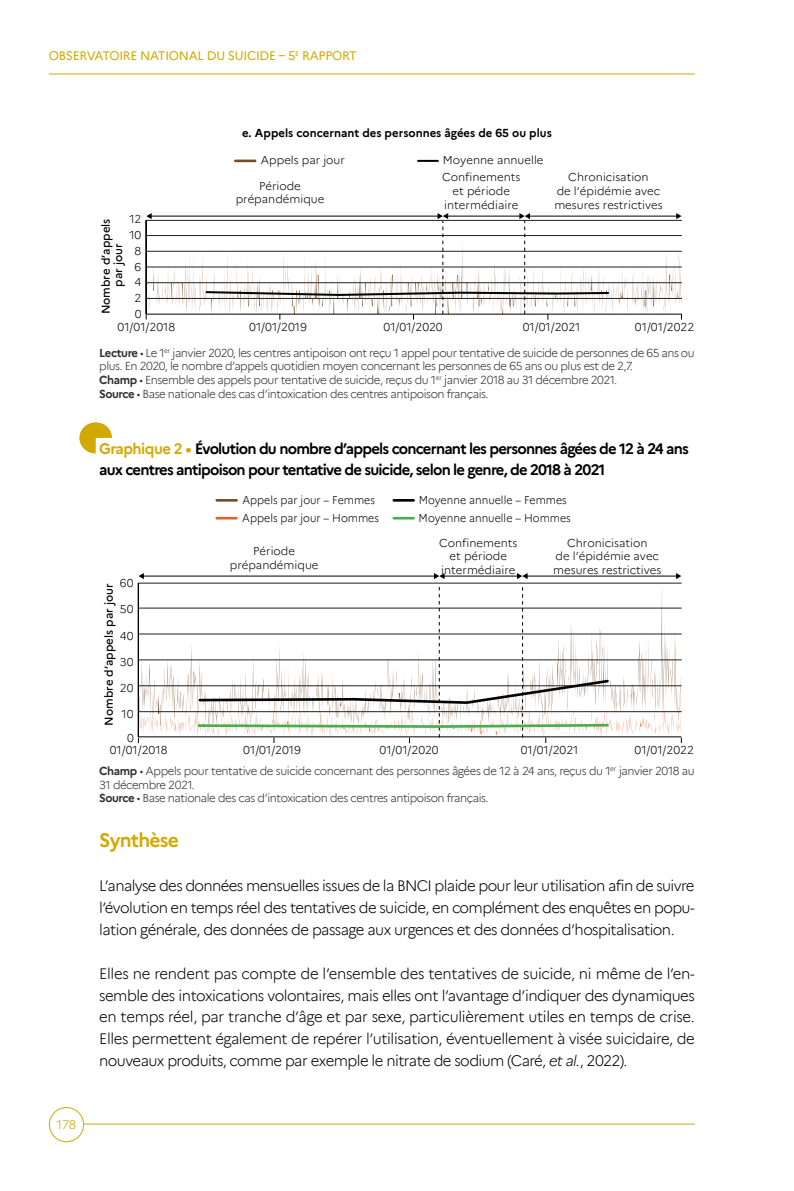
<style>
.page{position:relative;width:794px;height:1191px;background:#fff}
.page>*{position:absolute;margin:0;border:0;box-sizing:border-box;transform-origin:0 0}
.txt_normal{font:700 19.25px "Marianne";letter-spacing:-.04em;color:#d1a900}
.t1{font:300 17.5px "Marianne";color:#d1a900}
.txt_normal-2{font:300 14.88px/21.9px "Marianne";letter-spacing:-.04em;color:#000;text-align:justify}
.txt_normal-3{font:700 14.88px/21px "Marianne";letter-spacing:-.055em;color:#000}
.t2{font:12.25px "Marianne";letter-spacing:-.025em;color:#d1a900}
.t3{font:300 12.25px "Marianne";color:#d1a900}
.tab_source_note{font:300 11.38px/13.7px "Marianne";letter-spacing:-.04em;color:#2e2f2d}
.t4{font:300 11.38px/13.7px "Marianne";color:#010203;text-align:center}
.t5{font:300 11.38px "Marianne";color:#000;scale:.93 1}
.t6{font:700 11.38px "Marianne";color:#000}
.t7{font:500 11.38px "Marianne";color:#010203}
.t8{font:300 11.38px "Marianne";color:#000}
.s1{font-weight:700}
.s2{color:#d1a900}
.s3{font-style:italic}
</style>
<div class="page">
<hr style="left:71px;top:1123px;width:623px;height:1px;background:#d1a900">
<hr style="left:49px;top:74px;width:645px;height:1px;background:#d1a900">
<div style="left:49px;top:1107px;width:35px;height:34px;background:#fff;border-radius:50%"></div>
<div style="left:49px;top:1107px;width:35px;height:35px;border:1px solid #d1a900;border-radius:50%"></div>
<hr style="left:146px;top:220px;width:1px;height:94px;background:#000">
<hr style="left:418px;top:160px;width:20px;height:2px;background:#010202">
<hr style="left:235px;top:160px;width:20px;height:2px;background:#764d29">
<hr style="left:151px;top:216px;width:287px;height:1px;background:#000">
<svg style="left:146px;top:213px;width:6px;height:6px"></svg>
<hr style="left:529px;top:216px;width:148px;height:1px;background:#000">
<svg style="left:676px;top:213px;width:5px;height:6px"></svg>
<hr style="left:146px;top:220px;width:536px;height:1px;background:#221f20">
<svg style="left:146px;top:235px;width:536px;height:79px"></svg>
<svg style="left:204px;top:213px;width:406px;height:106px"></svg>
<hr style="left:147px;top:314px;width:535px;height:1px;background:#000">
<svg style="left:394px;top:499px;width:19px;height:2px"></svg>
<hr style="left:217px;top:499px;width:20px;height:2px;background:#764d29">
<svg style="left:394px;top:517px;width:19px;height:2px"></svg>
<svg style="left:217px;top:517px;width:19px;height:2px"></svg>
<svg style="left:138px;top:573px;width:544px;height:170px"></svg>
<svg style="left:79px;top:422px;width:33px;height:31px"></svg>
<p class="t2" style="left:49px;top:46px;width:309px">OBSERVATOIRE NATIONAL DU SUICIDE – 5<sup>E</sup> RAPPORT</p>
<p class="t6" style="left:242px;top:124px;width:311px">e. Appels concernant des personnes âgées de 65 ou plus</p>
<p class="t4" style="left:129px;top:211px;width:14px;line-height:15.9px;text-align:left">12<br>10</p>
<p class="t7" style="left:99px;top:314px;width:97px;rotate:-90deg">Nombre d’appels</p>
<p class="t7" style="left:111px;top:287px;width:45px;rotate:-90deg">par jour</p>
<p class="t4" style="left:135px;top:244px;width:8px">8</p>
<p class="t4" style="left:135px;top:260px;width:8px">6</p>
<p class="t4" style="left:135px;top:274px;width:8px;line-height:15.9px;text-align:left">4<br>2</p>
<p class="t4" style="left:135px;top:307px;width:8px">0</p>
<p class="t8" style="left:261px;top:152px;width:86px">Appels par jour</p>
<p class="t4" style="left:236px;top:179px;width:90px">Période prépandémique</p>
<p class="t4" style="left:442px;top:170px;width:80px">Confinements et période intermédiaire</p>
<p class="t8" style="left:443px;top:152px;width:102px">Moyenne annuelle</p>
<p class="t4" style="left:554px;top:170px;width:110px">Chronicisation<br>de l’épidémie avec mesures restrictives</p>
<p class="t4" style="left:118px;top:320px;width:59px">01/01/2018</p>
<p class="t4" style="left:249px;top:320px;width:59px">01/01/2019</p>
<p class="t4" style="left:383px;top:320px;width:61px">01/01/2020</p>
<p class="t4" style="left:523px;top:320px;width:59px">01/01/2021</p>
<p class="t4" style="left:635px;top:320px;width:61px">01/01/2022</p>
<p class="tab_source_note" style="left:99px;top:345px;width:597px"><span class="s1">Lecture</span> • Le 1<sup>er</sup> janvier 2020, les centres antipoison ont reçu 1 appel pour tentative de suicide de personnes de 65 ans ou plus. En 2020, le nombre d’appels quotidien moyen concernant les personnes de 65 ans ou plus est de 2,7.</p>
<p class="tab_source_note" style="left:99px;top:372px;width:519px"><span class="s1">Champ</span> • Ensemble des appels pour tentative de suicide, reçus du 1<sup>er</sup> janvier 2018 au 31 décembre 2021.</p>
<p class="tab_source_note" style="left:99px;top:386px;width:391px"><span class="s1">Source</span> • Base nationale des cas d’intoxication des centres antipoison français.</p>
<p class="txt_normal-3" style="left:99px;top:436px;width:591px"><span class="s2">Graphique 2 •</span> Évolution du nombre d’appels concernant les personnes âgées de 12 à 24 ans aux centres antipoison pour tentative de suicide, selon le genre, de 2018 à 2021</p>
<p class="t5" style="left:242px;top:493px;width:144px">Appels par jour – Femmes</p>
<p class="t5" style="left:419px;top:493px;width:161px">Moyenne annuelle – Femmes</p>
<p class="t5" style="left:242px;top:510px;width:148px">Appels par jour – Hommes</p>
<p class="t5" style="left:418px;top:510px;width:165px">Moyenne annuelle – Hommes</p>
<p class="t4" style="left:120px;top:576px;width:15px">60</p>
<p class="t4" style="left:120px;top:602px;width:15px">50</p>
<p class="t7" style="left:102px;top:725px;width:144px;rotate:-90deg">Nombre d’appels par jour</p>
<p class="t4" style="left:120px;top:628px;width:15px">40</p>
<p class="t4" style="left:120px;top:655px;width:15px">30</p>
<p class="t4" style="left:120px;top:681px;width:15px">20</p>
<p class="t4" style="left:121px;top:707px;width:14px">10</p>
<p class="t4" style="left:127px;top:730px;width:8px">0</p>
<p class="t4" style="left:230px;top:544px;width:90px">Période prépandémique</p>
<p class="t4" style="left:439px;top:536px;width:80px">Confinements et période intermédiaire</p>
<p class="t4" style="left:553px;top:536px;width:110px">Chronicisation<br>de l’épidémie avec mesures restrictives</p>
<p class="t4" style="left:110px;top:743px;width:59px">01/01/2018</p>
<p class="t4" style="left:243px;top:743px;width:59px">01/01/2019</p>
<p class="t4" style="left:379px;top:743px;width:61px">01/01/2020</p>
<p class="t4" style="left:521px;top:743px;width:59px">01/01/2021</p>
<p class="t4" style="left:634px;top:743px;width:61px">01/01/2022</p>
<p class="t1" style="left:54px;top:1111px;width:27px">178</p>
<p class="t3" style="left:57px;top:1115px;width:21px">178</p>
<p class="tab_source_note" style="left:99px;top:763px;width:597px"><span class="s1">Champ</span> • Appels pour tentative de suicide concernant des personnes âgées de 12 à 24 ans, reçus du 1<sup>er</sup> janvier 2018 au<br>31 décembre 2021.</p>
<p class="tab_source_note" style="left:99px;top:790px;width:391px"><span class="s1">Source</span> • Base nationale des cas d’intoxication des centres antipoison français.</p>
<p class="txt_normal" style="left:99px;top:825px;width:81px">Synthèse</p>
<p class="txt_normal-2" style="left:99px;top:873px;width:597px">L’analyse des données mensuelles issues de la BNCI plaide pour leur utilisation afin de suivre l’évolution en temps réel des tentatives de suicide, en complément des enquêtes en popu&shy;lation générale, des données de passage aux urgences et des données d’hospitalisation.</p>
<p class="txt_normal-2" style="left:99px;top:961px;width:597px">Elles ne rendent pas compte de l’ensemble des tentatives de suicide, ni même de l’en&shy;semble des intoxications volontaires, mais elles ont l’avantage d’indiquer des dynamiques en temps réel, par tranche d’âge et par sexe, particulièrement utiles en temps de crise.<br>Elles permettent également de repérer l’utilisation, éventuellement à visée suicidaire, de nouveaux produits, comme par exemple le nitrate de sodium (Caré, <span class="s3">et al.</span>, 2022).</p>
</div>
